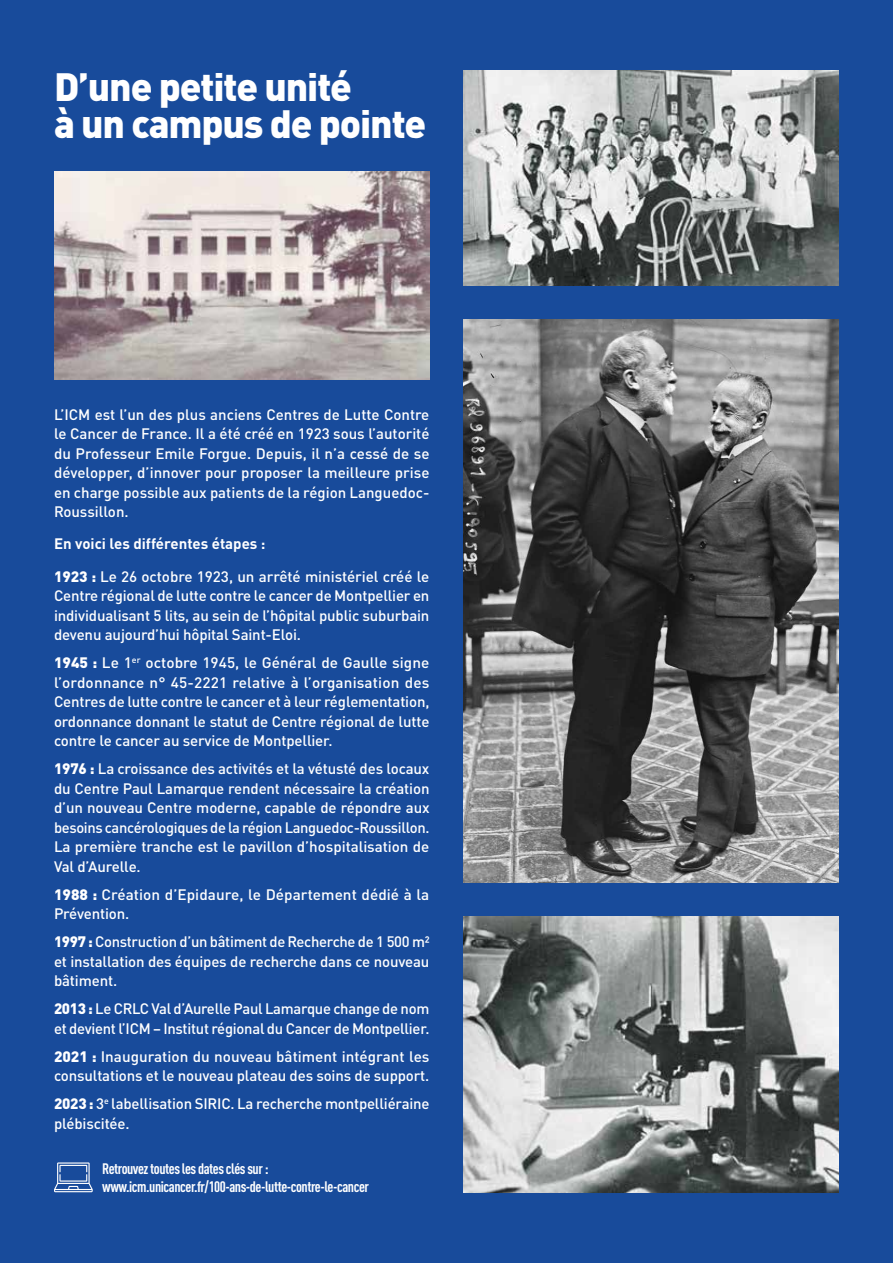
<style>
.page{position:relative;width:893px;height:1263px;background:#184b9b}
.page>*{position:absolute;margin:0;border:0;box-sizing:border-box;transform-origin:0 0}
.t1{font:900 39px/37.5px "DINOT";letter-spacing:-.03em;color:#fff}
.t2{font:500 15px/19.5px "DINOT";letter-spacing:-.01em;color:#fff;text-align:justify}
.t3{font:700 condensed 15px/18px "DINOT";letter-spacing:-.03em;color:#fff}
.s1{font-weight:700}
.s2{font-weight:900}
</style>
<div class="page">
<img style="left:54px;top:171px;width:375px;height:208px">
<svg style="left:54px;top:1162px;width:39px;height:30px"></svg>
<img style="left:463px;top:71px;width:376px;height:214px">
<img style="left:463px;top:319px;width:376px;height:563px">
<img style="left:463px;top:916px;width:376px;height:276px">
<h1 class="t1" style="left:54px;top:66px;width:374px">D’une petite unité<br>à un campus de pointe</h1>
<p class="t2" style="left:54px;top:404px;width:377px">L’ICM est l’un des plus anciens Centres de Lutte Contre le Cancer de France. Il a été créé en 1923 sous l’autorité du Professeur Emile Forgue. Depuis, il n’a cessé de se développer, d’innover pour proposer la meilleure prise en charge possible aux patients de la région Languedoc-Roussillon.</p>
<p class="t2" style="left:54px;top:528px;width:377px;line-height:32.2px"><span class="s1">En voici les différentes étapes :<br></span><span class="s2">1923 :</span> Le 26 octobre 1923, un arrêté ministériel créé le</p>
<p class="t2" style="left:54px;top:586px;width:377px">Centre régional de lutte contre le cancer de Montpellier en individualisant 5 lits, au sein de l’hôpital public suburbain devenu aujourd’hui hôpital Saint-Eloi.</p>
<p class="t2" style="left:54px;top:653px;width:377px"><span class="s2">1945 :</span> Le 1<sup>er</sup> octobre 1945, le Général de Gaulle signe l’ordonnance n° 45-2221 relative à l’organisation des Centres de lutte contre le cancer et à leur réglementation, ordonnance donnant le statut de Centre régional de lutte contre le cancer au service de Montpellier.</p>
<p class="t2" style="left:54px;top:759px;width:377px"><span class="s2">1976 :</span> La croissance des activités et la vétusté des locaux du Centre Paul Lamarque rendent nécessaire la création d’un nouveau Centre moderne, capable de répondre aux besoins cancérologiques de la région Languedoc-Roussillon.<br>La première tranche est le pavillon d’hospitalisation de Val d’Aurelle.</p>
<p class="t2" style="left:54px;top:884px;width:377px"><span class="s2">1988 :</span> Création d’Epidaure, le Département dédié à la<br>Prévention.</p>
<p class="t2" style="left:54px;top:932px;width:377px"><span class="s2">1997 :</span> Construction d’un bâtiment de Recherche de 1 500 m² et installation des équipes de recherche dans ce nouveau bâtiment.</p>
<p class="t2" style="left:54px;top:999px;width:377px"><span class="s2">2013 :</span> Le CRLC Val d’Aurelle Paul Lamarque change de nom et devient l’ICM – Institut régional du Cancer de Montpellier.</p>
<p class="t2" style="left:54px;top:1046px;width:377px"><span class="s2">2021 :</span> Inauguration du nouveau bâtiment intégrant les consultations et le nouveau plateau des soins de support.</p>
<p class="t2" style="left:54px;top:1094px;width:377px"><span class="s2">2023 :</span> 3<sup>e</sup> labellisation SIRIC. La recherche montpelliéraine plébiscitée.</p>
<p class="t3" style="left:102px;top:1159px;width:268px">Retrouvez toutes les dates clés sur : www.icm.unicancer.fr/100-ans-de-lutte-contre-le-cancer</p>
</div>
